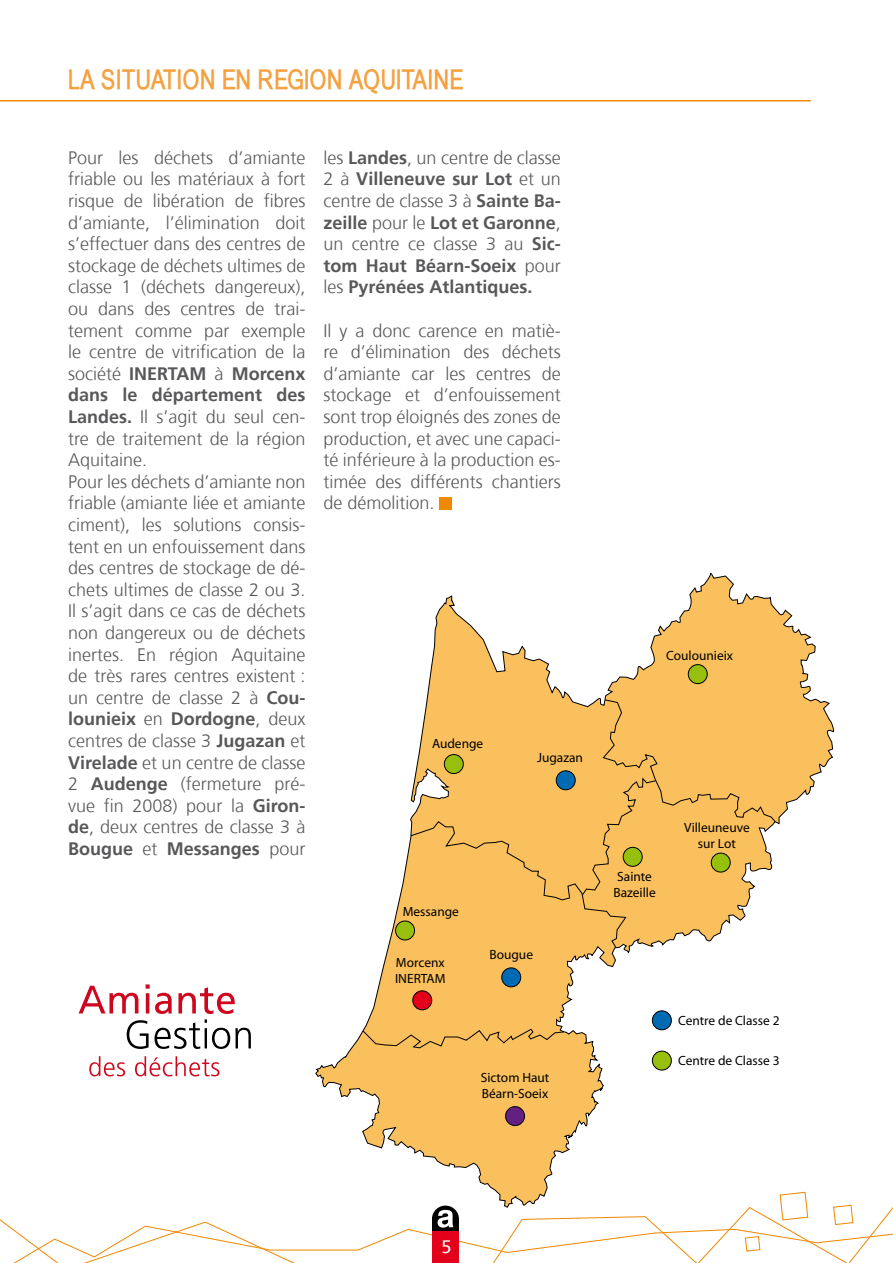
<style>
.page{position:relative;width:893px;height:1263px;background:#fff}
.page>*{position:absolute;margin:0;border:0;box-sizing:border-box;transform-origin:0 0}
.t1{font:700 27px "Babel Sans";color:#f4a141}
.t2{font:300 18px/21.6px "Frutiger";color:#58585a}
.t3{font:700 18px/21.6px "Frutiger";color:#58585a;text-align:justify}
.t4{font:18px "Frutiger";color:#fff}
.t5{font:13.35px/16px "Myriad";color:#000}
.s1{font-weight:700}
.s2{font-weight:300}
</style>
<div class="page">
<svg style="left:0;top:1204px;width:893px;height:59px"></svg>
<hr style="left:0;top:100px;width:811px;height:1px;background:#f08800">
<svg style="left:89px;top:1056px;width:130px;height:20px"></svg>
<svg style="left:79px;top:984px;width:172px;height:65px"></svg>
<svg style="left:315px;top:572px;width:520px;height:636px"></svg>
<svg style="left:410px;top:699px;width:367px;height:250px"></svg>
<svg style="left:362px;top:1028px;width:203px;height:21px"></svg>
<div style="left:506px;top:1106px;width:18px;height:19px;background:#622181;border-radius:50%"></div>
<div style="left:505px;top:1106px;width:20px;height:20px;border:1px solid #000;border-radius:50%"></div>
<div style="left:556px;top:771px;width:19px;height:19px;background:#006ab3;border-radius:50%"></div>
<div style="left:556px;top:770px;width:20px;height:20px;border:1px solid #000;border-radius:50%"></div>
<div style="left:688px;top:665px;width:19px;height:19px;background:#97bf0d;border-radius:50%"></div>
<div style="left:688px;top:664px;width:20px;height:20px;border:1px solid #000;border-radius:50%"></div>
<div style="left:413px;top:991px;width:19px;height:19px;background:#e2001a;border-radius:50%"></div>
<div style="left:412px;top:990px;width:20px;height:20px;border:1px solid #000;border-radius:50%"></div>
<div style="left:652px;top:1011px;width:19px;height:19px;background:#006ab3;border-radius:50%"></div>
<div style="left:652px;top:1010px;width:20px;height:20px;border:1px solid #000;border-radius:50%"></div>
<div style="left:652px;top:1051px;width:19px;height:19px;background:#97bf0d;border-radius:50%"></div>
<div style="left:652px;top:1051px;width:20px;height:19px;border:1px solid #000;border-radius:50%"></div>
<div style="left:444px;top:754px;width:19px;height:19px;background:#97bf0d;border-radius:50%"></div>
<div style="left:444px;top:754px;width:20px;height:20px;border:1px solid #000;border-radius:50%"></div>
<div style="left:502px;top:968px;width:19px;height:19px;background:#006ab3;border-radius:50%"></div>
<div style="left:501px;top:967px;width:20px;height:20px;border:1px solid #000;border-radius:50%"></div>
<div style="left:396px;top:921px;width:18px;height:19px;background:#97bf0d;border-radius:50%"></div>
<div style="left:395px;top:921px;width:20px;height:19px;border:1px solid #000;border-radius:50%"></div>
<div style="left:711px;top:853px;width:19px;height:19px;background:#97bf0d;border-radius:50%"></div>
<div style="left:711px;top:853px;width:20px;height:19px;border:1px solid #000;border-radius:50%"></div>
<div style="left:623px;top:847px;width:19px;height:19px;background:#97bf0d;border-radius:50%"></div>
<div style="left:623px;top:847px;width:20px;height:20px;border:1px solid #000;border-radius:50%"></div>
<div style="left:439px;top:497px;width:13px;height:13px;background:#f08800"></div>
<h1 class="t1" style="left:68px;top:64px;width:398px">La SITUATION EN REGION AQUITAINE</h1>
<p class="t2" style="left:68px;top:147px;width:239px">Pour les déchets d’amiante friable ou les matériaux à fort risque de libération de fibres d’amiante, l’élimination doit s’effectuer dans des centres de stockage de déchets ultimes de classe 1 (déchets dangereux), ou dans des centres de trai&shy;tement comme par exemple le centre de vitrification de la société <span class="s1">INERTAM</span> à <span class="s1">Morcenx dans le département des<br>Landes.</span> Il s’agit du seul cen&shy;tre de traitement de la région<br>Aquitaine.<br>Pour les déchets d’amiante non friable (amiante liée et amiante ciment), les solutions consis&shy;tent en un enfouissement dans des centres de stockage de dé&shy;chets ultimes de classe 2 ou 3.<br>Il s’agit dans ce cas de déchets non dangereux ou de déchets inertes. En région Aquitaine de très rares centres existent : un centre de classe 2 à <span class="s1">Cou&shy;lounieix</span> en <span class="s1">Dordogne</span>, deux centres de classe 3 <span class="s1">Jugazan</span> et<br><span class="s1">Virelade</span> et un centre de classe<br>2 <span class="s1">Audenge</span> (fermeture pré&shy;vue fin 2008) pour la <span class="s1">Giron&shy;de</span>, deux centres de classe 3 à<br><span class="s1">Bougue</span> et <span class="s1">Messanges</span> pour</p>
<p class="t3" style="left:323px;top:147px;width:239px"><span class="s2">les</span> Landes<span class="s2">, un centre de classe 2 à</span> Villeneuve sur Lot <span class="s2">et un centre de classe 3 à</span> Sainte Ba&shy;zeille <span class="s2">pour le</span> Lot et Garonne<span class="s2">, un centre ce classe 3 au</span> Sic&shy;tom Haut Béarn-Soeix <span class="s2">pour les</span> Pyrénées Atlantiques.</p>
<p class="t2" style="left:323px;top:320px;width:239px;text-align:justify">Il y a donc carence en matiè&shy;re d’élimination des déchets d’amiante car les centres de stockage et d’enfouissement sont trop éloignés des zones de production, et avec une capaci&shy;té inférieure à la production es&shy;timée des différents chantiers de démolition.</p>
<p class="t5" style="left:432px;top:736px;width:53px">Audenge</p>
<p class="t5" style="left:537px;top:750px;width:47px">Jugazan</p>
<p class="t5" style="left:403px;top:904px;width:58px">Messange</p>
<p class="t5" style="left:395px;top:955px;width:52px">Morcenx<br>INERTAM</p>
<p class="t5" style="left:489px;top:947px;width:45px">Bougue</p>
<p class="t5" style="left:481px;top:1070px;width:70px">Sictom Haut<br>Béarn-Soeix</p>
<p class="t5" style="left:666px;top:648px;width:68px">Coulounieix</p>
<p class="t5" style="left:613px;top:869px;width:44px">Sainte<br>Bazeille</p>
<p class="t5" style="left:684px;top:820px;width:67px;text-align:center">Villeuneuve sur Lot</p>
<p class="t5" style="left:678px;top:1013px;width:103px">Centre de Classe 2</p>
<p class="t5" style="left:678px;top:1053px;width:103px">Centre de Classe 3</p>
<p class="t4" style="left:441px;top:1236px;width:12px">5</p>
</div>
